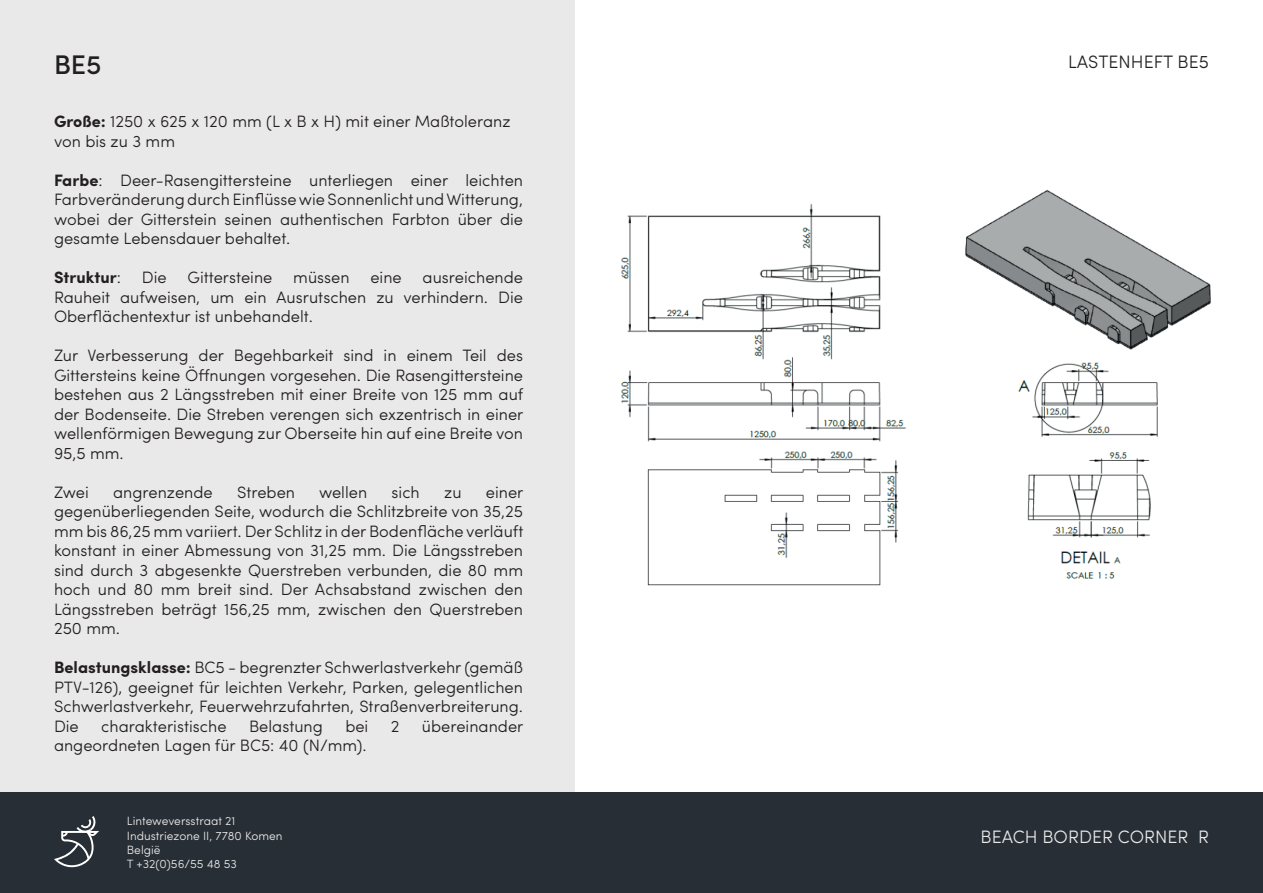
<style>
.page{position:relative;width:1263px;height:893px;background:#fff}
.page>*{position:absolute;margin:0;border:0;box-sizing:border-box;transform-origin:0 0}
.t1{font:500 27px "Sofia Pro";color:#231f20}
.t2{font:300 18px "Sofia Pro";color:#e9e9e9}
.t3{font:300 18px "Sofia Pro";color:#231f20}
.t4{font:300 16.5px/19.5px "Sofia Pro";color:#231f20;text-align:justify}
.t5{font:700 16.5px "Sofia Pro";color:#231f20}
.t6{font:300 12px/14.4px "Sofia Pro";color:#e9e9e9}
.s1{font-weight:700}
.s2{font-weight:300}
</style>
<div class="page">
<div style="left:0;top:0;width:574px;height:893px;background:#e9e9e9"></div>
<div style="left:0;top:792px;width:1263px;height:101px;background:#282e35"></div>
<svg style="left:54px;top:816px;width:45px;height:51px"></svg>
<img style="left:621px;top:189px;width:590px;height:397px">
<h1 class="t1" style="left:54px;top:45px;width:49px">BE5</h1>
<p class="t4" style="left:54px;top:111px;width:458px"><span class="s1">Große:</span> 1250 x 625 x 120 mm (L x B x H) mit einer Maßtoleranz von bis zu 3 mm</p>
<p class="t4" style="left:54px;top:169px;width:471px"><span class="s1">Farbe</span>: Deer-Rasengittersteine unterliegen einer leichten Farbveränderung durch Einflüsse wie Sonnenlicht und Witterung, wobei der Gitterstein seinen authentischen Farbton über die gesamte Lebensdauer behaltet.</p>
<p class="t5" style="left:54px;top:265px;width:69px">Struktur<span class="s2">:</span></p>
<p class="t4" style="left:142px;top:267px;width:26px">Die</p>
<p class="t4" style="left:188px;top:267px;width:86px">Gittersteine</p>
<p class="t4" style="left:293px;top:267px;width:58px">müssen</p>
<p class="t4" style="left:370px;top:267px;width:33px">eine</p>
<p class="t4" style="left:54px;top:267px;width:470px;text-indent:369px">ausreichende Rauheit aufweisen, um ein Ausrutschen zu verhindern. Die Oberflächentextur ist unbehandelt.</p>
<p class="t4" style="left:54px;top:345px;width:471px">Zur Verbesserung der Begehbarkeit sind in einem Teil des Gittersteins keine Öffnungen vorgesehen. Die Rasengittersteine bestehen aus 2 Längsstreben mit einer Breite von 125 mm auf der Bodenseite. Die Streben verengen sich exzentrisch in einer wellenförmigen Bewegung zur Oberseite hin auf eine Breite von 95,5 mm.</p>
<p class="t4" style="left:54px;top:481px;width:36px">Zwei</p>
<p class="t4" style="left:113px;top:481px;width:101px">angrenzende</p>
<p class="t4" style="left:237px;top:481px;width:60px">Streben</p>
<p class="t4" style="left:319px;top:481px;width:50px">wellen</p>
<p class="t4" style="left:392px;top:481px;width:30px">sich</p>
<p class="t4" style="left:444px;top:481px;width:19px">zu</p>
<p class="t4" style="left:54px;top:481px;width:471px;text-indent:432px">einer gegenüberliegenden Seite, wodurch die Schlitzbreite von 35,25 mm bis 86,25 mm variiert. Der Schlitz in der Bodenfläche verläuft konstant in einer Abmessung von 31,25 mm. Die Längsstreben sind durch 3 abgesenkte Querstreben verbunden, die 80 mm hoch und 80 mm breit sind. Der Achsabstand zwischen den Längsstreben beträgt 156,25 mm, zwischen den Querstreben 250 mm.</p>
<p class="t4" style="left:54px;top:657px;width:470px"><span class="s1">Belastungsklasse:</span> BC5 - begrenzter Schwerlastverkehr (gemäß PTV-126), geeignet für leichten Verkehr, Parken, gelegentlichen Schwerlastverkehr, Feuerwehrzufahrten, Straßenverbreiterung.<br>Die</p>
<p class="t4" style="left:101px;top:715px;width:127px">charakteristische</p>
<p class="t4" style="left:249px;top:715px;width:75px">Belastung</p>
<p class="t4" style="left:345px;top:715px;width:25px">bei</p>
<p class="t4" style="left:391px;top:715px;width:10px">2</p>
<p class="t4" style="left:422px;top:715px;width:103px">übereinander</p>
<p class="t4" style="left:54px;top:735px;width:314px">angeordneten Lagen für BC5: 40 (N/mm).</p>
<p class="t6" style="left:127px;top:813px;width:157px">Linteweversstraat 21<br>Industriezone II, 7780 Komen<br>België<br>T +32(0)56/55 48 53</p>
<p class="t3" style="left:1068px;top:48px;width:142px">LASTENHEFT BE5</p>
<p class="t2" style="left:980px;top:824px;width:230px">BEACH BORDER CORNER R</p>
</div>
